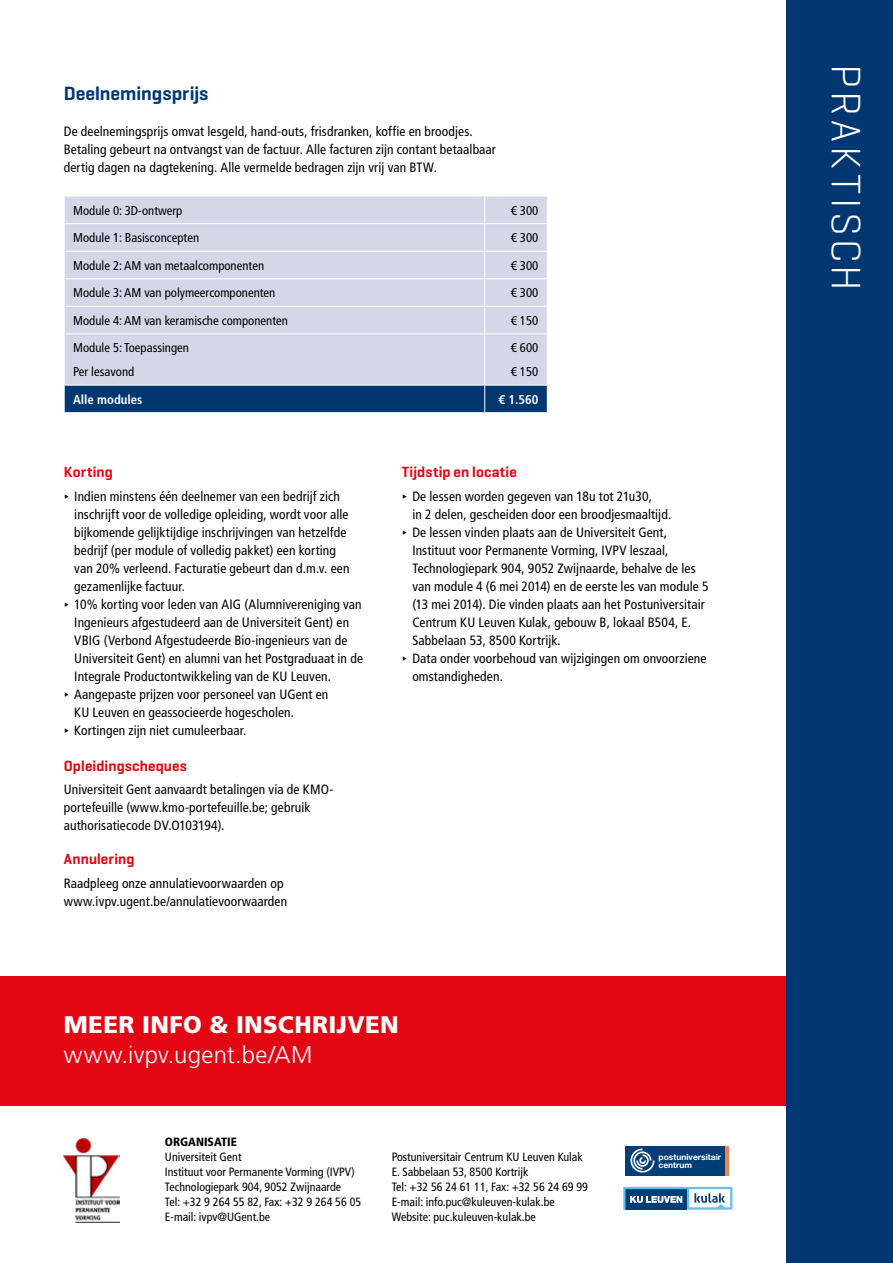
<style>
.page{position:relative;width:893px;height:1263px;background:#fff}
.page>*{position:absolute;margin:0;border:0;box-sizing:border-box;transform-origin:0 0}
.t1{font:300 42px "Geogrotesque";letter-spacing:.09em;color:#fff}
.t2{font:900 24px "Frutiger LT Std";letter-spacing:.015em;color:#fff}
.t3{font:300 24px "Frutiger LT Std";letter-spacing:.015em;color:#fff}
.t4{font:600 19.5px "Geogrotesque";color:#003770}
.t5{font:600 15px "Geogrotesque";letter-spacing:.01em;color:#e30613}
.t6{font:condensed 13.5px/18px "Frutiger LT Pro";letter-spacing:.01em;color:#000}
.t7{font:condensed 12.75px/23.7px "Frutiger LT Pro";color:#000}
.t8{font:700 condensed 12.75px "Frutiger LT Std";color:#fff}
.t9{font:condensed 12px/15px "Frutiger LT Pro";color:#000}
.t10{font:900 condensed 12px "Frutiger LT Std";color:#000}
.t11{font:700 8.4px/7.9px "Helvetica Neue LT Std";color:#fff}
.s1{font-family:"Geogrotesque";font-weight:600;font-stretch:normal}
</style>
<div class="page">
<div style="left:0;top:976px;width:893px;height:130px;background:#e30613"></div>
<div style="left:787px;top:0;width:106px;height:1263px;background:#003770"></div>
<div style="left:65px;top:197px;width:482px;height:188px;background:#d4d7e8"></div>
<hr style="left:64px;top:223px;width:421px;height:1px;background:#fff">
<hr style="left:485px;top:223px;width:63px;height:1px;background:#fff">
<hr style="left:64px;top:251px;width:421px;height:1px;background:#fff">
<hr style="left:485px;top:251px;width:63px;height:1px;background:#fff">
<hr style="left:64px;top:278px;width:421px;height:1px;background:#fff">
<hr style="left:485px;top:278px;width:63px;height:1px;background:#fff">
<hr style="left:64px;top:306px;width:421px;height:1px;background:#fff">
<svg style="left:64px;top:196px;width:1px;height:137px"></svg>
<hr style="left:485px;top:306px;width:63px;height:1px;background:#fff">
<svg style="left:484px;top:196px;width:1px;height:137px"></svg>
<hr style="left:64px;top:333px;width:421px;height:1px;background:#fff">
<hr style="left:485px;top:333px;width:63px;height:1px;background:#fff">
<hr style="left:484px;top:334px;width:1px;height:51px;background:#fff">
<div style="left:64px;top:385px;width:484px;height:27px;background:#003770"></div>
<img style="left:63px;top:1138px;width:57px;height:85px">
<svg style="left:623px;top:1187px;width:109px;height:22px"></svg>
<div style="left:625px;top:1145px;width:100px;height:30px;background:#003e77"></div>
<svg style="left:630px;top:1148px;width:25px;height:24px"></svg>
<hr style="left:725px;top:1145px;width:4px;height:30px;background:#f08150">
<h3 class="t4" style="left:64px;top:81px;width:146px">Deelnemingsprijs</h3>
<p class="t6" style="left:64px;top:122px;width:434px">De deelnemingsprijs omvat lesgeld, hand-outs, frisdranken, koffie en broodjes.<br>Betaling gebeurt na ontvangst van de factuur. Alle facturen zijn contant betaalbaar dertig dagen na dagtekening. Alle vermelde bedragen zijn vrij van BTW.</p>
<p class="t7" style="left:73px;top:198px;width:111px">Module 0: 3D-ontwerp</p>
<p class="t7" style="left:511px;top:198px;width:29px">€ 300</p>
<p class="t7" style="left:73px;top:226px;width:128px">Module 1: Basisconcepten</p>
<p class="t7" style="left:511px;top:226px;width:29px">€ 300</p>
<p class="t7" style="left:73px;top:254px;width:192px">Module 2: AM van metaalcomponenten</p>
<p class="t7" style="left:511px;top:254px;width:29px">€ 300</p>
<p class="t7" style="left:73px;top:281px;width:204px">Module 3: AM van polymeercomponenten</p>
<p class="t7" style="left:511px;top:281px;width:29px">€ 300</p>
<p class="t7" style="left:73px;top:309px;width:216px">Module 4: AM van keramische componenten</p>
<p class="t7" style="left:511px;top:309px;width:29px">€ 150</p>
<p class="t7" style="left:73px;top:336px;width:117px">Module 5: Toepassingen<br>Per lesavond</p>
<p class="t7" style="left:511px;top:336px;width:29px">€ 600 € 150</p>
<p class="t8" style="left:73px;top:392px;width:71px">Alle modules</p>
<p class="t8" style="left:498px;top:392px;width:41px">€ 1.560</p>
<p class="t5" style="left:64px;top:463px;width:51px">Korting</p>
<p class="t6" style="left:64px;top:488px;width:278px"><span class="s1">∂</span> Indien minstens één deelnemer van een bedrijf zich</p>
<p class="t6" style="left:74px;top:506px;width:276px">inschrijft voor de volledige opleiding, wordt voor alle</p>
<p class="t6" style="left:74px;top:524px;width:274px">bijkomende gelijktijdige inschrijvingen van hetzelfde</p>
<p class="t6" style="left:74px;top:542px;width:263px">bedrijf (per module of volledig pakket) een korting</p>
<p class="t6" style="left:74px;top:560px;width:277px">van 20% verleend. Facturatie gebeurt dan d.m.v. een</p>
<p class="t6" style="left:74px;top:578px;width:112px">gezamenlijke factuur.</p>
<p class="t6" style="left:64px;top:596px;width:300px"><span class="s1">∂</span> 10% korting voor leden van AIG (Alumnivereniging van</p>
<p class="t6" style="left:74px;top:614px;width:276px">Ingenieurs afgestudeerd aan de Universiteit Gent) en</p>
<p class="t6" style="left:74px;top:632px;width:275px">VBIG (Verbond Afgestudeerde Bio-ingenieurs van de</p>
<p class="t6" style="left:74px;top:650px;width:290px">Universiteit Gent) en alumni van het Postgraduaat in de</p>
<p class="t6" style="left:74px;top:668px;width:258px">Integrale Productontwikkeling van de KU Leuven.</p>
<p class="t6" style="left:64px;top:686px;width:266px"><span class="s1">∂</span> Aangepaste prijzen voor personeel van UGent en</p>
<p class="t6" style="left:74px;top:704px;width:221px">KU Leuven en geassocieerde hogescholen.</p>
<p class="t6" style="left:64px;top:722px;width:184px"><span class="s1">∂</span> Kortingen zijn niet cumuleerbaar.</p>
<p class="t5" style="left:64px;top:757px;width:125px">Opleidingscheques</p>
<p class="t6" style="left:64px;top:780px;width:271px">Universiteit Gent aanvaardt betalingen via de KMO&shy;portefeuille (www.kmo-portefeuille.be; gebruik authorisatiecode DV.O103194).</p>
<p class="t5" style="left:64px;top:850px;width:72px">Annulering</p>
<p class="t6" style="left:64px;top:875px;width:225px">Raadpleeg onze annulatievoorwaarden op www.ivpv.ugent.be/annulatievoorwaarden</p>
<p class="t5" style="left:402px;top:463px;width:117px">Tijdstip en locatie</p>
<p class="t6" style="left:402px;top:488px;width:252px"><span class="s1">∂</span> De lessen worden gegeven van 18u tot 21u30,</p>
<p class="t6" style="left:412px;top:506px;width:260px">in 2 delen, gescheiden door een broodjesmaaltijd.</p>
<p class="t6" style="left:402px;top:524px;width:267px"><span class="s1">∂</span> De lessen vinden plaats aan de Universiteit Gent,</p>
<p class="t6" style="left:412px;top:542px;width:258px">Instituut voor Permanente Vorming, IVPV leszaal,</p>
<p class="t6" style="left:412px;top:560px;width:285px">Technologiepark 904, 9052 Zwijnaarde, behalve de les</p>
<p class="t6" style="left:412px;top:578px;width:298px">van module 4 (6 mei 2014) en de eerste les van module 5</p>
<p class="t6" style="left:412px;top:596px;width:294px">(13 mei 2014). Die vinden plaats aan het Postuniversitair</p>
<p class="t6" style="left:412px;top:614px;width:280px">Centrum KU Leuven Kulak, gebouw B, lokaal B504, E.</p>
<p class="t6" style="left:412px;top:632px;width:150px">Sabbelaan 53, 8500 Kortrijk.</p>
<p class="t6" style="left:402px;top:650px;width:306px"><span class="s1">∂</span> Data onder voorbehoud van wijzigingen om onvoorziene</p>
<p class="t6" style="left:412px;top:668px;width:92px">omstandigheden.</p>
<h2 class="t2" style="left:64px;top:1010px;width:336px">MEER INFO &amp; INSCHRIJVEN</h2>
<h2 class="t3" style="left:64px;top:1041px;width:250px">www.ivpv.ugent.be/AM</h2>
<p class="t10" style="left:165px;top:1134px;width:74px">ORGANISATIE</p>
<p class="t9" style="left:165px;top:1149px;width:198px">Universiteit Gent<br>Instituut voor Permanente Vorming (IVPV)<br>Technologiepark 904, 9052 Zwijnaarde<br>Tel: +32 9 264 55 82, Fax: +32 9 264 56 05<br>E-mail: ivpv@UGent.be</p>
<p class="t9" style="left:392px;top:1149px;width:198px">Postuniversitair Centrum KU Leuven Kulak E. Sabbelaan 53, 8500 Kortrijk<br>Tel: +32 56 24 61 11, Fax: +32 56 24 69 99<br>E-mail: info.puc@kuleuven-kulak.be Website: puc.kuleuven-kulak.be</p>
<p class="t11" style="left:658px;top:1153px;width:64px">postuniversitair centrum</p>
<h1 class="t1" style="left:872px;top:64px;width:228px;rotate:90deg">PRAKTISCH</h1>
</div>
